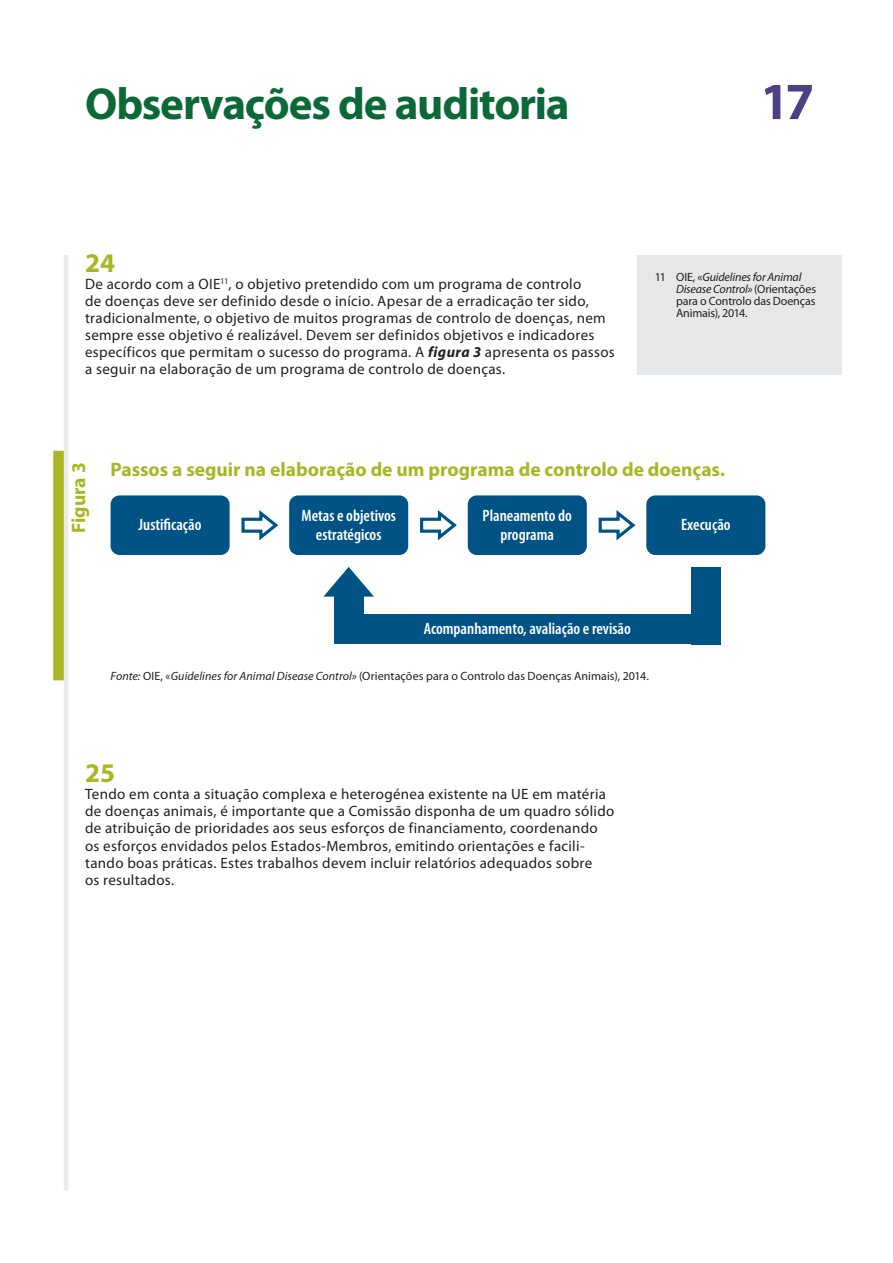
<style>
.page{position:relative;width:893px;height:1263px;background:#fff}
.page>*{position:absolute;margin:0;border:0;box-sizing:border-box;transform-origin:0 0}
.t1{font:700 52.5px "Myriad Pro";color:#4f4085}
.E_01_-_CHAP_TITRE_CH{font:700 45px "Myriad Pro";letter-spacing:-.025em;color:#0b6938}
.E_05_-_CHAP__1__TEXT{font:700 27px "Myriad Pro";color:#a7b621}
.F_02_-_BOX_TITRE_COL{font:700 19.5px "Myriad Pro";color:#a7b621}
.F_01_-_GRAPHICS_NUME{font:700 19.5px "Myriad Pro";letter-spacing:-.005em;color:#a7b621}
.t2{font:600 condensed 16.5px/18.9px "Myriad Pro";color:#fff;text-align:center}
.E_05_-_CHAP__1__TEXT-2{font:15px/17px "Myriad Pro";letter-spacing:.02em;color:#231f20}
.F_07_-_SOURCE{font:12px "Myriad Pro";letter-spacing:.005em;color:#231f20}
.E_08_-_CHAP__FOOTNOT{font:12px/12px "Myriad Pro";letter-spacing:-.015em;color:#231f20}
.s1{font-weight:700;font-style:italic}
.s2{font-style:italic}
</style>
<div class="page">
<hr style="left:64px;top:255px;width:4px;height:936px;background:#ebebeb">
<div style="left:638px;top:255px;width:204px;height:119px;background:#e6e7e9"></div>
<div style="left:53px;top:451px;width:11px;height:229px;background:#a7b621"></div>
<div style="left:334px;top:614px;width:387px;height:30px;background:#015386"></div>
<div style="left:111px;top:495px;width:119px;height:60px;background:#015386;border-radius:9px"></div>
<div style="left:289px;top:495px;width:119px;height:60px;background:#015386;border-radius:9px"></div>
<div style="left:468px;top:495px;width:119px;height:60px;background:#015386;border-radius:9px"></div>
<div style="left:646px;top:495px;width:119px;height:60px;background:#015386;border-radius:9px"></div>
<div style="left:334px;top:591px;width:30px;height:53px;background:#015386"></div>
<div style="left:691px;top:567px;width:30px;height:77px;background:#015386"></div>
<svg style="left:323px;top:567px;width:51px;height:30px"></svg>
<svg style="left:241px;top:510px;width:38px;height:31px"></svg>
<svg style="left:420px;top:510px;width:37px;height:31px"></svg>
<svg style="left:598px;top:510px;width:38px;height:31px"></svg>
<p class="E_01_-_CHAP_TITRE_CH" style="left:85px;top:75px;width:486px">Observações de auditoria</p>
<h1 class="t1" style="left:760px;top:67px;width:56px">17</h1>
<p class="E_05_-_CHAP__1__TEXT" style="left:85px;top:245px;width:32px">24</p>
<p class="E_05_-_CHAP__1__TEXT-2" style="left:85px;top:275px;width:531px">De acordo com a OIE<sup>11</sup>, o objetivo pretendido com um programa de controlo<br>de doenças deve ser definido desde o início. Apesar de a erradicação ter sido, tradicionalmente, o objetivo de muitos programas de controlo de doenças, nem sempre esse objetivo é realizável. Devem ser definidos objetivos e indicadores específicos que permitam o sucesso do programa. A <span class="s1">figura 3</span> apresenta os passos a seguir na elaboração de um programa de controlo de doenças.</p>
<p class="E_08_-_CHAP__FOOTNOT" style="left:676px;top:271px;width:141px;text-indent:-21px">11 OIE, «<span class="s2">Guidelines for Animal<br>Disease Control»</span> (Orientações para o Controlo das Doenças<br>Animais), 2014.</p>
<p class="F_01_-_GRAPHICS_NUME" style="left:66px;top:533px;width:72px;rotate:-90deg">Figura 3</p>
<p class="F_02_-_BOX_TITRE_COL" style="left:111px;top:457px;width:616px">Passos a seguir na elaboração de um programa de controlo de doenças.</p>
<p class="t2" style="left:301px;top:506px;width:96px">Metas e objetivos estratégicos</p>
<p class="t2" style="left:483px;top:506px;width:91px">Planeamento do programa</p>
<p class="t2" style="left:139px;top:516px;width:64px">Justificação</p>
<p class="t2" style="left:681px;top:515px;width:51px">Execução</p>
<p class="t2" style="left:424px;top:619px;width:209px">Acompanhamento, avaliação e revisão</p>
<p class="F_07_-_SOURCE" style="left:111px;top:669px;width:540px"><span class="s2">Fonte:</span> OIE, «<span class="s2">Guidelines for Animal Disease Control»</span> (Orientações para o Controlo das Doenças Animais), 2014.</p>
<p class="E_05_-_CHAP__1__TEXT" style="left:85px;top:756px;width:32px">25</p>
<p class="E_05_-_CHAP__1__TEXT-2" style="left:85px;top:786px;width:531px">Tendo em conta a situação complexa e heterogénea existente na UE em matéria de doenças animais, é importante que a Comissão disponha de um quadro sólido de atribuição de prioridades aos seus esforços de financiamento, coordenando os esforços envidados pelos Estados-Membros, emitindo orientações e facili&shy;tando boas práticas. Estes trabalhos devem incluir relatórios adequados sobre<br>os resultados.</p>
</div>
